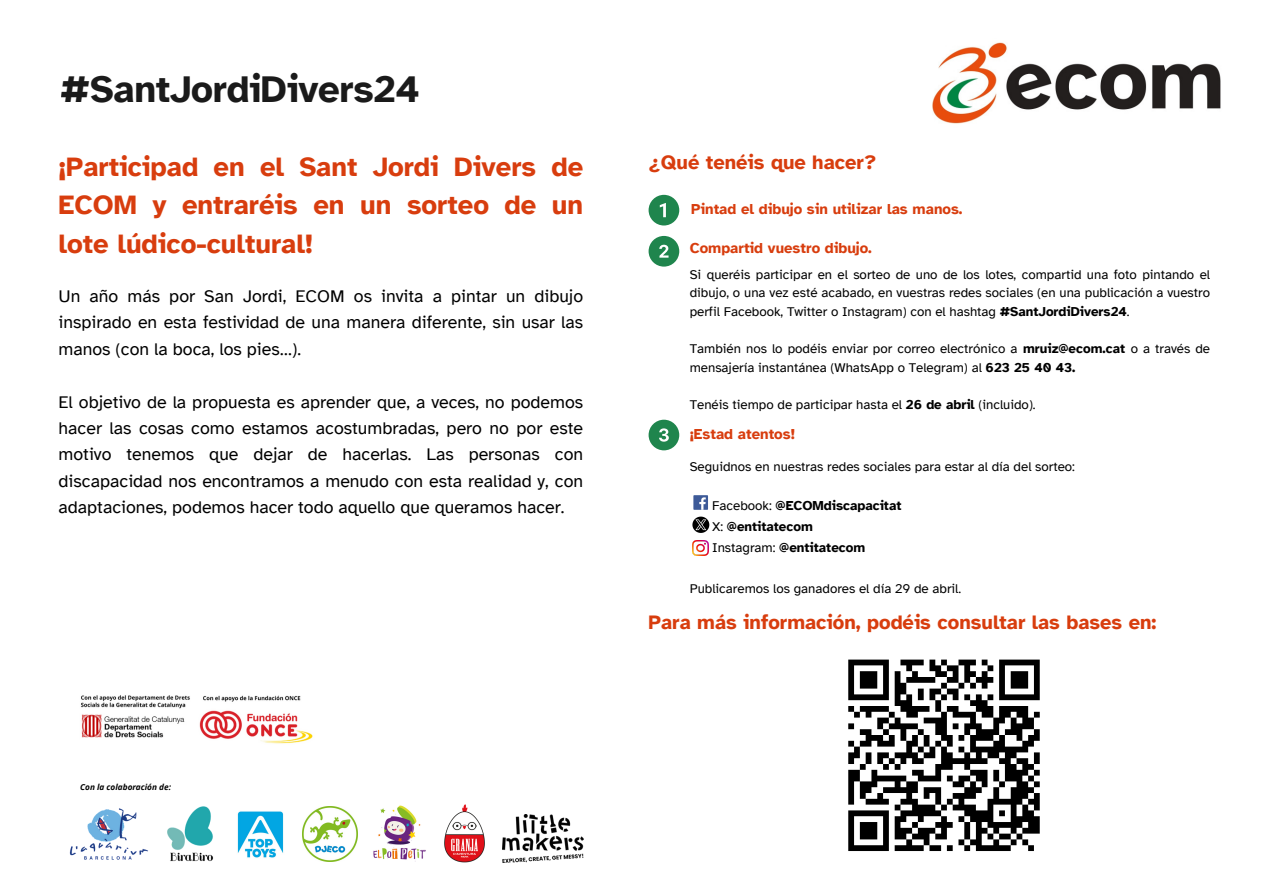
<style>
.page{position:relative;width:1266px;height:895px;background:#fff}
.page>*{position:absolute;margin:0;border:0;box-sizing:border-box;transform-origin:0 0}
.t1{font:700 38.17px "Atkinson Hyperlegible";letter-spacing:-.01em;color:#000}
.t2{font:700 27.38px/38.2px "Atkinson Hyperlegible";color:#d83d0e;text-align:justify}
.t3{font:700 20.1px "Atkinson Hyperlegible";color:#d83d0e}
.t4{font:17.77px/26.4px "Atkinson Hyperlegible";color:#000;text-align:justify}
.t5{font:700 14.85px "Atkinson Hyperlegible";color:#d83d0e}
.t6{font:13.35px/18.6px "Atkinson Hyperlegible";color:#000;text-align:justify}
.t7{font:700 13.35px/21.4px "Atkinson Hyperlegible";color:#000}
.t8{font:italic 700 8.25px "Open Sans";color:#000}
.s1{font-weight:700}
.s2{font-weight:400}
</style>
<div class="page">
<svg style="left:648px;top:195px;width:31px;height:30px"></svg>
<svg style="left:648px;top:236px;width:31px;height:31px"></svg>
<svg style="left:648px;top:420px;width:31px;height:30px"></svg>
<div style="left:693px;top:495px;width:15px;height:15px;background:#3d5a98"></div>
<svg style="left:699px;top:497px;width:7px;height:13px"></svg>
<img style="left:932px;top:42px;width:289px;height:82px">
<svg style="left:692px;top:517px;width:17px;height:16px"></svg>
<img style="left:693px;top:540px;width:15px;height:16px">
<img style="left:81px;top:695px;width:232px;height:49px">
<img style="left:69px;top:808px;width:79px;height:52px">
<img style="left:167px;top:806px;width:46px;height:56px">
<img style="left:303px;top:807px;width:54px;height:54px">
<img style="left:373px;top:804px;width:112px;height:59px">
<img style="left:237px;top:811px;width:47px;height:47px">
<img style="left:503px;top:815px;width:80px;height:48px">
<svg style="left:848px;top:659px;width:192px;height:192px"></svg>
<h1 class="t1" style="left:61px;top:66px;width:360px">#SantJordiDivers24</h1>
<p class="t2" style="left:59px;top:148px;width:526px">¡Participad en el Sant Jordi Divers de ECOM y entraréis en un sorteo de un lote lúdico-cultural!</p>
<p class="t4" style="left:59px;top:283px;width:526px">Un año más por San Jordi, ECOM os invita a pintar un dibujo inspirado en esta festividad de una manera diferente, sin usar las manos (con la boca, los pies…).</p>
<p class="t4" style="left:59px;top:388px;width:526px">El objetivo de la propuesta es aprender que, a veces, no podemos hacer las cosas como estamos acostumbradas, pero no por este motivo tenemos que dejar de hacerlas. Las personas con discapacidad nos encontramos a menudo con esta realidad y, con adaptaciones, podemos hacer todo aquello que queramos hacer.</p>
<p class="t8" style="left:80px;top:782px;width:92px">Con la colaboración de:</p>
<p class="t3" style="left:648px;top:150px;width:229px">¿Qué tenéis que hacer?</p>
<p class="t5" style="left:691px;top:200px;width:273px">Pintad el dibujo sin utilizar las manos.</p>
<p class="t5" style="left:690px;top:239px;width:184px">Compartid vuestro dibujo.</p>
<p class="t6" style="left:690px;top:265px;width:522px">Si queréis participar en el sorteo de uno de los lotes, compartid una foto pintando el dibujo, o una vez esté acabado, en vuestras redes sociales (en una publicación a vuestro perfil Facebook, Twitter o Instagram) con el hashtag <span class="s1">#SantJordiDivers24</span>.</p>
<p class="t6" style="left:690px;top:339px;width:522px">También nos lo podéis enviar por correo electrónico a <span class="s1">mruiz@ecom.cat</span> o a través de mensajería instantánea (WhatsApp o Telegram) al <span class="s1">623 25 40 43.</span></p>
<p class="t6" style="left:690px;top:395px;width:347px">Tenéis tiempo de participar hasta el <span class="s1">26 de abril</span> (incluido).</p>
<h3 class="t5" style="left:690px;top:425px;width:107px">¡Estad atentos!</h3>
<h1 class="t6" style="left:690px;top:457px;width:387px">Seguidnos en nuestras redes sociales para estar al día del sorteo:</h1>
<h2 class="t7" style="left:712px;top:494px;width:191px"><span class="s2">Facebook:</span> @ECOMdiscapacitat<br><span class="s2">X:</span> @entitatecom<br><span class="s2">Instagram:</span> @entitatecom</h2>
<h4 class="t6" style="left:690px;top:580px;width:273px">Publicaremos los ganadores el día 29 de abril.</h4>
<p class="t3" style="left:648px;top:610px;width:509px">Para más información, podéis consultar las bases en:</p>
</div>
